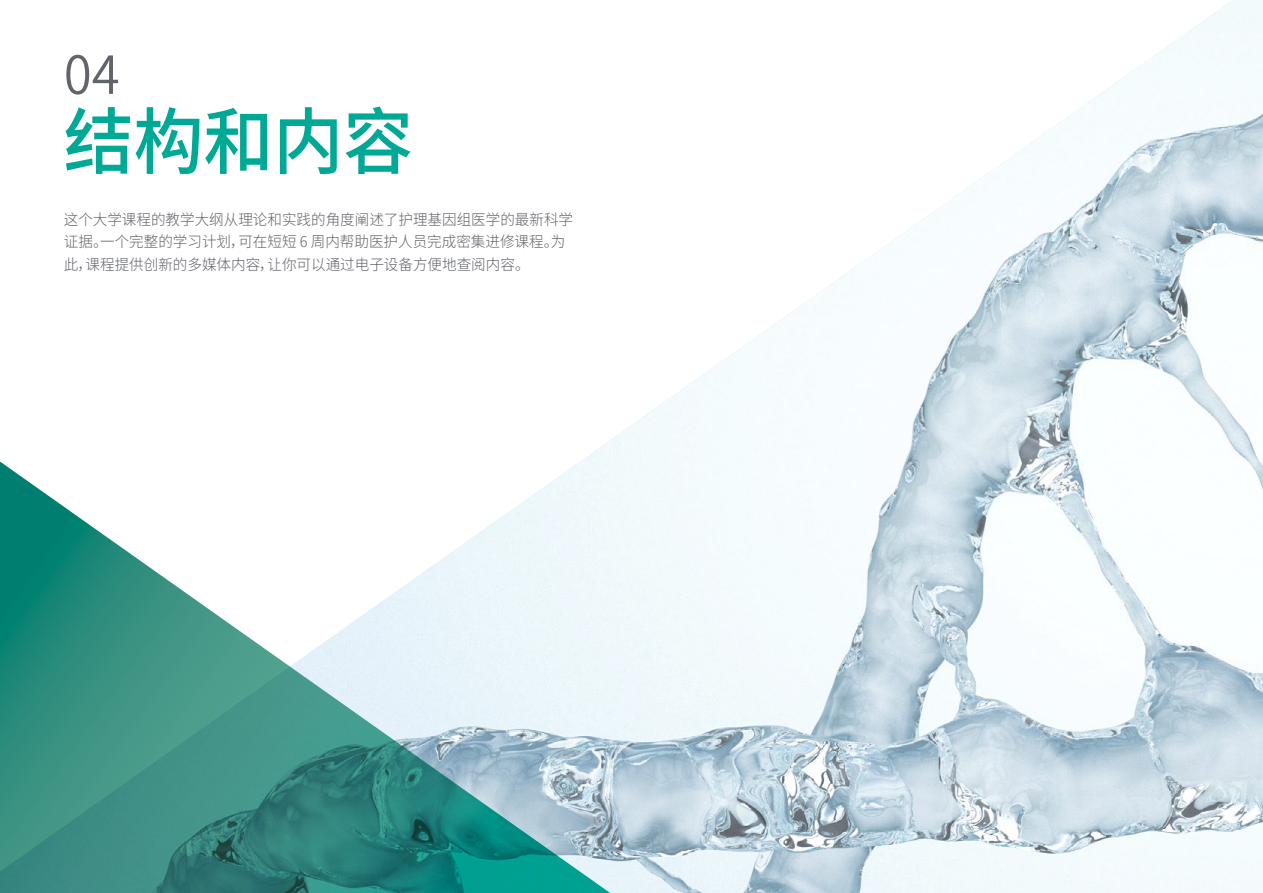
<style>
.page{position:relative;width:1263px;height:893px;background:#fff}
.page>*{position:absolute;margin:0;border:0;box-sizing:border-box;transform-origin:0 0}
.t1{font:500 72px "Source Han Sans CN";color:#00a996}
.t2{font:52.5px "Source Han Sans CN";color:#61646a}
.t3{font:300 15px/22.5px "Source Han Sans CN";color:#61646a}
</style>
<div class="page">
<img style="left:603px;top:0;width:660px;height:893px">
<svg style="left:0;top:446px;width:640px;height:447px"></svg>
<h2 class="t2" style="left:64px;top:45px;width:57px">04</h2>
<h1 class="t1" style="left:64px;top:101px;width:351px">结构和内容</h1>
<p class="t3" style="left:64px;top:208px;width:511px">这个大学课程的教学大纲从理论和实践的角度阐述了护理基因组医学的最新科学证据。一个完整的学习计划，可在短短 6 周内帮助医护人员完成密集进修课程。为此，课程提供创新的多媒体内容，让你可以通过电子设备方便地查阅内容。</p>
</div>
